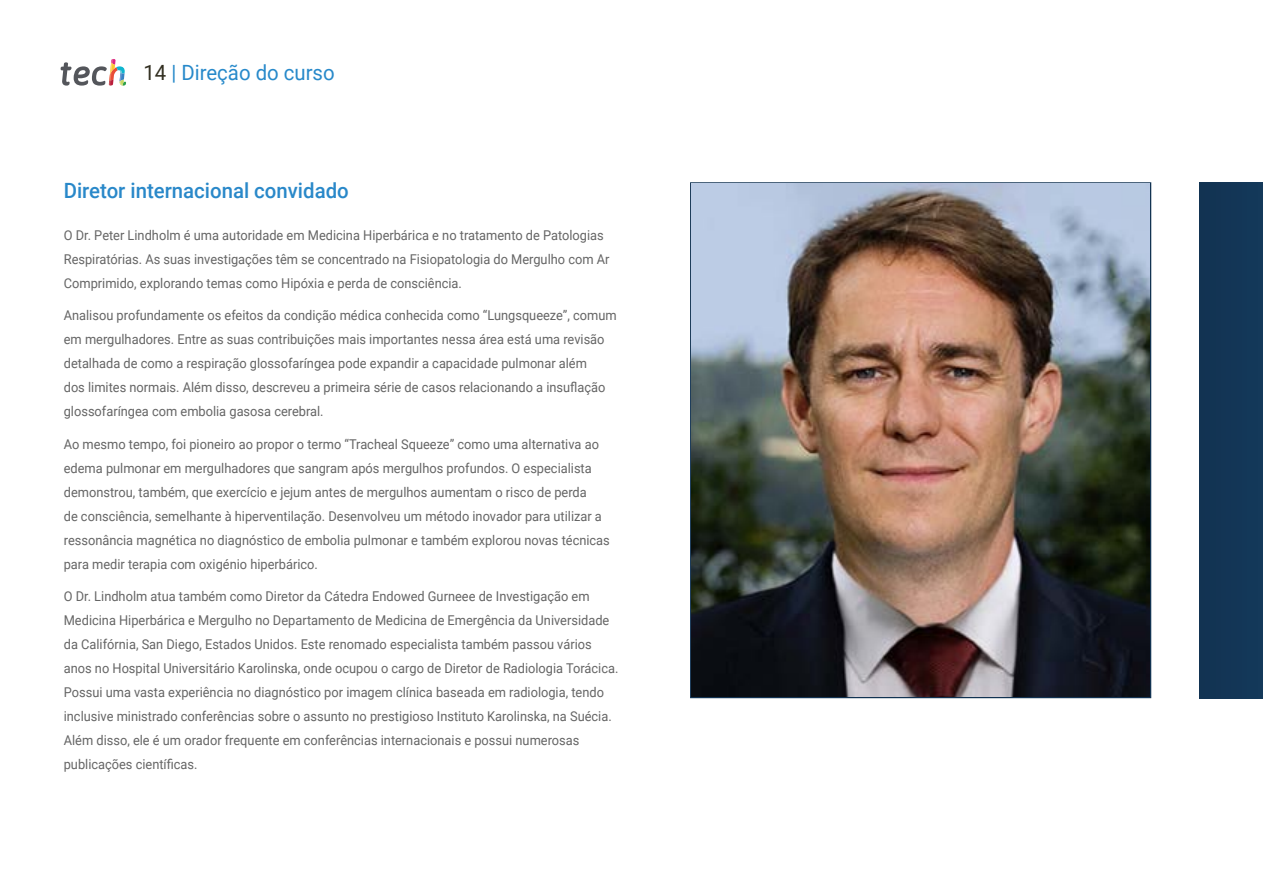
<style>
.page{position:relative;width:1263px;height:893px;background:#fff}
.page>*{position:absolute;margin:0;border:0;box-sizing:border-box;transform-origin:0 0}
.t1{font:500 21px "Roboto";color:#2988c9}
.t2{font:21px "Roboto";color:#2789ca}
.t3{font:13.5px/24px "Roboto";color:#656565;scale:.95 1}
.s1{color:#312e20}
.s2{color:#2488c9}
</style>
<div class="page">
<div style="left:1199px;top:182px;width:64px;height:516px;background:#133556"></div>
<svg style="left:61px;top:59px;width:65px;height:27px"></svg>
<img style="left:691px;top:184px;width:459px;height:513px">
<h1 class="t2" style="left:144px;top:57px;width:193px"><span class="s1">14</span> <span class="s2">|</span> Direção do curso</h1>
<h1 class="t1" style="left:64px;top:176px;width:286px">Diretor internacional convidado</h1>
<p class="t3" style="left:64px;top:222px;width:576px">O Dr. Peter Lindholm é uma autoridade em Medicina Hiperbárica e no tratamento de Patologias<br>Respiratórias. As suas investigações têm se concentrado na Fisiopatologia do Mergulho com Ar<br>Comprimido, explorando temas como Hipóxia e perda de consciência.</p>
<p class="t3" style="left:64px;top:303px;width:584px">Analisou profundamente os efeitos da condição médica conhecida como “Lungsqueeze”, comum em mergulhadores. Entre as suas contribuições mais importantes nessa área está uma revisão detalhada de como a respiração glossofaríngea pode expandir a capacidade pulmonar além<br>dos limites normais. Além disso, descreveu a primeira série de casos relacionando a insuflação glossofaríngea com embolia gasosa cerebral.</p>
<p class="t3" style="left:64px;top:431px;width:576px">Ao mesmo tempo, foi pioneiro ao propor o termo “Tracheal Squeeze” como uma alternativa ao edema pulmonar em mergulhadores que sangram após mergulhos profundos. O especialista demonstrou, também, que exercício e jejum antes de mergulhos aumentam o risco de perda<br>de consciência, semelhante à hiperventilação. Desenvolveu um método inovador para utilizar a ressonância magnética no diagnóstico de embolia pulmonar e também explorou novas técnicas para medir terapia com oxigénio hiperbárico.</p>
<p class="t3" style="left:64px;top:584px;width:585px">O Dr. Lindholm atua também como Diretor da Cátedra Endowed Gurneee de Investigação em Medicina Hiperbárica e Mergulho no Departamento de Medicina de Emergência da Universidade da Califórnia, San Diego, Estados Unidos. Este renomado especialista também passou vários anos no Hospital Universitário Karolinska, onde ocupou o cargo de Diretor de Radiologia Torácica.<br>Possui uma vasta experiência no diagnóstico por imagem clínica baseada em radiologia, tendo inclusive ministrado conferências sobre o assunto no prestigioso Instituto Karolinska, na Suécia.<br>Além disso, ele é um orador frequente em conferências internacionais e possui numerosas publicações científicas.</p>
</div>
